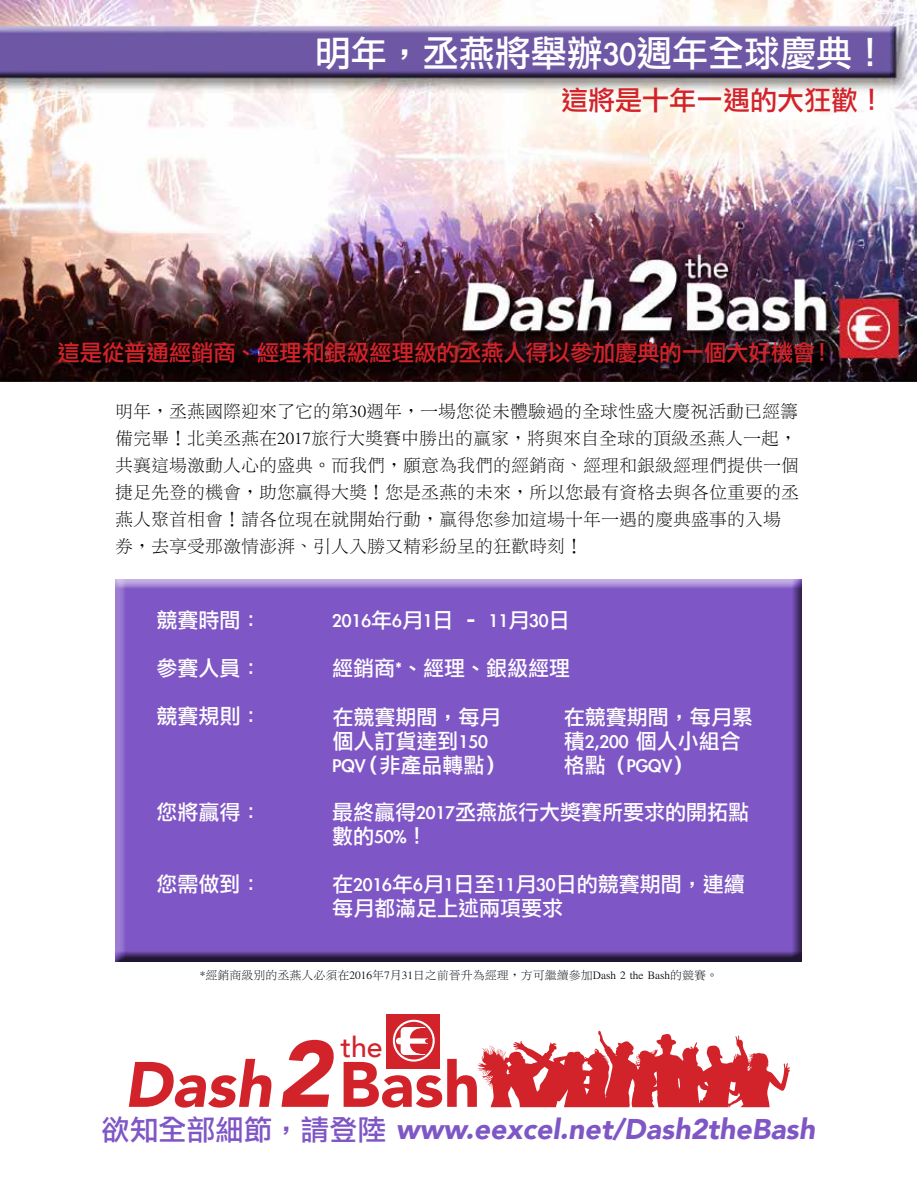
<style>
.page{position:relative;width:918px;height:1188px;background:#fff}
.page>*{position:absolute;margin:0;border:0;box-sizing:border-box;transform-origin:0 0}
.t1{font:italic 900 63.45px "Avenir";color:#d2232a}
.t2{font:36px "Li Gothic Med";color:#fff}
.t3{font:italic 900 28.5px "Avenir";color:#7f56c5}
.t4{font:500 28.5px "Avenir";color:#d2232a}
.t5{font:27px "Li Gothic Med";color:#d2232a}
.t6{font:22.5px "Li Gothic Med";letter-spacing:-.01em;color:#d2232a}
.t7{font:21px/24px "Li Gothic Med";color:#fff}
.t8{font:300 18px/27px "Li Sung";color:#000}
.t9{font:300 12px "Li Sung";color:#000}
.s1{font-size:93px}
.s2{font-style:normal}
.s3{font-family:"Li Gothic Med";font-weight:400;font-style:normal}
</style>
<div class="page">
<div style="left:109px;top:579px;width:694px;height:384px;background:#000;opacity:.75"></div>
<img style="left:0;top:0;width:916px;height:382px">
<div style="left:387px;top:1014px;width:53px;height:54px;background:#d2232a"></div>
<svg style="left:396px;top:1027px;width:32px;height:28px"></svg>
<div style="left:393px;top:1020px;width:42px;height:42px;border:2px solid #fff;border-radius:50%"></div>
<svg style="left:477px;top:1030px;width:313px;height:77px"></svg>
<svg style="left:62px;top:345px;width:780px;height:37px;background:#18080a"></svg>
<h2 class="t2" style="left:315px;top:35px;width:575px">明年，丞燕將舉辦30週年全球慶典！</h2>
<h3 class="t5" style="left:561px;top:87px;width:326px">這將是十年一遇的大狂歡！</h3>
<p class="t6" style="left:57px;top:342px;width:777px">這是從普通經銷商、經理和銀級經理級的丞燕人得以參加慶典的一個大好機會！</p>
<p class="t8" style="left:115px;top:398px;width:686px">明年，丞燕國際迎來了它的第30週年，一場您從未體驗過的全球性盛大慶祝活動已經籌備完畢！北美丞燕在2017旅行大獎賽中勝出的贏家，將與來自全球的頂級丞燕人一起，共襄這場激動人心的盛典。而我們，願意為我們的經銷商、經理和銀級經理們提供一個捷足先登的機會，助您贏得大獎！您是丞燕的未來，所以您最有資格去與各位重要的丞燕人聚首相會！請各位現在就開始行動，贏得您參加這場十年一遇的慶典盛事的入場券，去享受那激情澎湃、引人入勝又精彩紛呈的狂歡時刻！</p>
<p class="t7" style="left:157px;top:608px;width:106px">競賽時間：</p>
<p class="t7" style="left:332px;top:608px;width:239px">2016年6月1日 – 11月30日</p>
<p class="t7" style="left:157px;top:656px;width:106px">參賽人員：</p>
<p class="t7" style="left:332px;top:656px;width:240px">經銷商*、經理、銀級經理</p>
<p class="t7" style="left:157px;top:704px;width:106px">競賽規則：</p>
<p class="t7" style="left:333px;top:706px;width:174px">在競賽期間，每月個人訂貨達到150<br>PQV（非產品轉點）</p>
<p class="t7" style="left:564px;top:706px;width:190px">在競賽期間，每月累積2,200 個人小組合格點（PGQV）</p>
<p class="t7" style="left:157px;top:800px;width:106px">您將贏得：</p>
<p class="t7" style="left:332px;top:800px;width:419px">最終贏得2017丞燕旅行大獎賽所要求的開拓點數的50%！</p>
<p class="t7" style="left:157px;top:872px;width:106px">您需做到：</p>
<p class="t7" style="left:332px;top:872px;width:414px">在2016年6月1日至11月30日的競賽期間，連續每月都滿足上述兩項要求</p>
<p class="t9" style="left:200px;top:969px;width:520px">*經銷商級別的丞燕人必須在2016年7月31日之前晉升為經理，方可繼續參加Dash 2 the Bash的競賽。</p>
<h3 class="t4" style="left:341px;top:1022px;width:43px">the</h3>
<h1 class="t1" style="left:124px;top:1032px;width:357px">Dash<span class="s1">2</span><span class="s2">Bash</span></h1>
<h3 class="t3" style="left:101px;top:1106px;width:716px"><span class="s3">欲知全部細節，請登陸</span> www.eexcel.net/Dash2theBash</h3>
</div>
